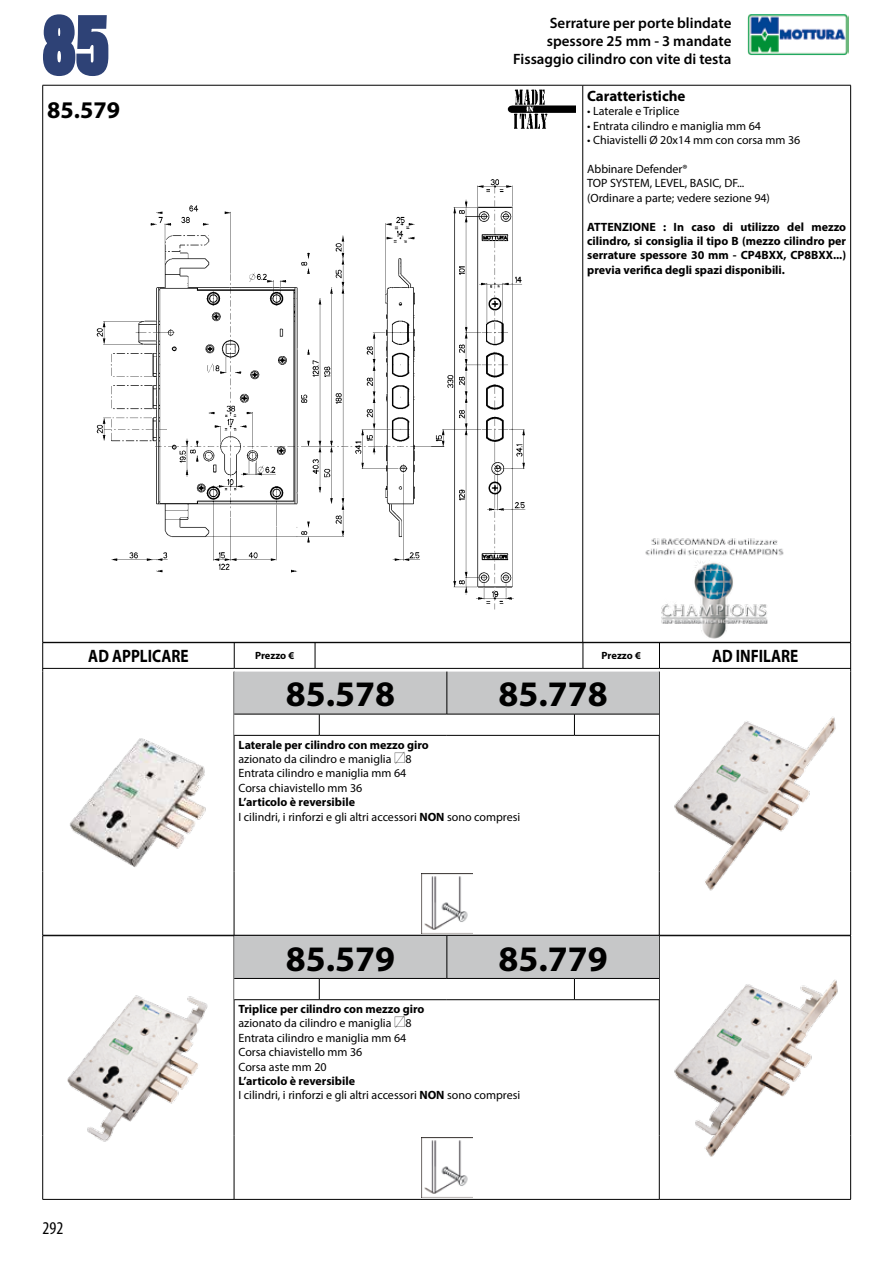
<style>
.page{position:relative;width:893px;height:1263px;background:#fff}
.page>*{position:absolute;margin:0;border:0;box-sizing:border-box;transform-origin:0 0}
.t1{font:75px "Trade Gothic Bold Cond Twenty";color:#2e4276}
.t2{font:700 36px "Myriad Pro";color:#000}
.t3{font:700 24px "Myriad Pro";color:#000}
.t4{font:700 18px "Myriad Pro";color:#000;scale:.85 1}
.t5{font:condensed 18px "Myriad Pro";color:#000}
.t6{font:600 15px/18px "Myriad Pro";color:#000}
.t7{font:700 15px "Myriad Pro";color:#000}
.t8{font:12px/14.4px "Myriad Pro";color:#000}
.t9{font:700 12px/14.4px "Myriad Pro";color:#000;text-align:justify}
.t10{font:700 10.5px "Myriad Pro";letter-spacing:-.005em;color:#000}
.s1{font-weight:700}
.s2{font-family:"MOTTURA"}
</style>
<div class="page">
<img style="left:747px;top:14px;width:101px;height:41px">
<svg style="left:43px;top:14px;width:66px;height:62px"></svg>
<hr style="left:43px;top:85px;width:540px;height:1px;background:#000">
<hr style="left:42px;top:85px;width:1px;height:557px;background:#000">
<hr style="left:583px;top:85px;width:268px;height:1px;background:#000">
<hr style="left:582px;top:85px;width:1px;height:557px;background:#000">
<hr style="left:850px;top:85px;width:1px;height:557px;background:#000">
<img style="left:507px;top:89px;width:69px;height:40px">
<img style="left:96px;top:179px;width:430px;height:431px">
<img style="left:645px;top:538px;width:139px;height:101px">
<hr style="left:43px;top:642px;width:191px;height:1px;background:#000">
<svg style="left:42px;top:643px;width:1px;height:28px"></svg>
<hr style="left:234px;top:642px;width:425px;height:1px;background:#000">
<hr style="left:659px;top:642px;width:192px;height:1px;background:#000">
<svg style="left:850px;top:643px;width:1px;height:28px"></svg>
<hr style="left:659px;top:671px;width:1px;height:200px;background:#000">
<hr style="left:850px;top:671px;width:1px;height:200px;background:#000">
<hr style="left:659px;top:871px;width:1px;height:64px;background:#000">
<hr style="left:850px;top:871px;width:1px;height:64px;background:#000">
<hr style="left:42px;top:671px;width:1px;height:200px;background:#000">
<hr style="left:234px;top:671px;width:1px;height:200px;background:#000">
<hr style="left:42px;top:871px;width:1px;height:64px;background:#000">
<hr style="left:234px;top:871px;width:1px;height:64px;background:#000">
<hr style="left:43px;top:668px;width:191px;height:1px;background:#000">
<hr style="left:659px;top:668px;width:192px;height:1px;background:#000">
<img style="left:70px;top:738px;width:136px;height:129px">
<svg style="left:234px;top:643px;width:426px;height:92px"></svg>
<hr style="left:234px;top:735px;width:85px;height:1px;background:#000">
<hr style="left:319px;top:735px;width:128px;height:1px;background:#000">
<hr style="left:447px;top:735px;width:127px;height:1px;background:#000">
<hr style="left:574px;top:735px;width:85px;height:1px;background:#000">
<img style="left:674px;top:716px;width:162px;height:175px">
<img style="left:421px;top:873px;width:51px;height:60px">
<hr style="left:234px;top:935px;width:425px;height:1px;background:#000">
<hr style="left:234px;top:1199px;width:425px;height:1px;background:#000">
<hr style="left:659px;top:935px;width:192px;height:1px;background:#000">
<hr style="left:659px;top:936px;width:1px;height:199px;background:#000">
<hr style="left:850px;top:936px;width:1px;height:199px;background:#000">
<hr style="left:659px;top:1135px;width:1px;height:64px;background:#000">
<hr style="left:850px;top:1135px;width:1px;height:64px;background:#000">
<hr style="left:659px;top:1199px;width:192px;height:1px;background:#000">
<hr style="left:43px;top:935px;width:191px;height:1px;background:#000">
<hr style="left:42px;top:936px;width:1px;height:199px;background:#000">
<hr style="left:234px;top:936px;width:1px;height:199px;background:#000">
<hr style="left:42px;top:1135px;width:1px;height:64px;background:#000">
<hr style="left:234px;top:1135px;width:1px;height:64px;background:#000">
<hr style="left:43px;top:1199px;width:191px;height:1px;background:#000">
<img style="left:67px;top:995px;width:141px;height:147px">
<svg style="left:234px;top:936px;width:425px;height:63px"></svg>
<hr style="left:234px;top:999px;width:85px;height:1px;background:#000">
<hr style="left:319px;top:999px;width:128px;height:1px;background:#000">
<hr style="left:447px;top:999px;width:127px;height:1px;background:#000">
<hr style="left:574px;top:999px;width:85px;height:1px;background:#000">
<img style="left:674px;top:979px;width:164px;height:178px">
<img style="left:421px;top:1137px;width:51px;height:60px">
<h1 class="t1" style="left:43px;top:0;width:68px">85</h1>
<h3 class="t3" style="left:47px;top:94px;width:74px">85.579</h3>
<p class="t6" style="left:547px;top:14px;width:186px">Serrature per porte blindate spessore 25 mm - 3 mandate</p>
<p class="t6" style="left:513px;top:50px;width:220px">Fissaggio cilindro con vite di testa</p>
<p class="t7" style="left:587px;top:86px;width:100px">Caratteristiche</p>
<p class="t8" style="left:587px;top:104px;width:94px">• Laterale e Triplice</p>
<p class="t8" style="left:587px;top:118px;width:175px">• Entrata cilindro e maniglia mm 64</p>
<p class="t8" style="left:587px;top:133px;width:215px">• Chiavistelli Ø 20x14 mm con corsa mm 36</p>
<p class="t8" style="left:587px;top:162px;width:184px">Abbinare Defender®<br>TOP SYSTEM, LEVEL, BASIC, DF... (Ordinare a parte; vedere sezione 94)</p>
<p class="t9" style="left:587px;top:219px;width:260px">ATTENZIONE : In caso di utilizzo del mezzo cilindro, si consiglia il tipo B (mezzo cilindro per serrature spessore 30 mm - CP4BXX, CP8BXX...) previa verifica degli spazi disponibili.</p>
<h3 class="t4" style="left:88px;top:644px;width:120px">AD APPLICARE</h3>
<p class="t10" style="left:255px;top:649px;width:41px">Prezzo €</p>
<p class="t10" style="left:602px;top:649px;width:41px">Prezzo €</p>
<h3 class="t4" style="left:712px;top:644px;width:103px">AD INFILARE</h3>
<h2 class="t2" style="left:286px;top:671px;width:111px">85.578</h2>
<h2 class="t2" style="left:498px;top:671px;width:111px">85.778</h2>
<p class="t8" style="left:238px;top:737px;width:192px"><span class="s1">Laterale per cilindro con mezzo giro </span>azionato da cilindro e maniglia <span class="s2">q</span>8<br>Entrata cilindro e maniglia mm 64<br>Corsa chiavistello mm 36</p>
<p class="t8" style="left:238px;top:795px;width:283px"><span class="s1">L’articolo è reversibile<br></span>I cilindri, i rinforzi e gli altri accessori <span class="s1">NON</span> sono compresi</p>
<h3 class="t5" style="left:43px;top:1217px;width:22px">292</h3>
<h2 class="t2" style="left:286px;top:935px;width:111px">85.579</h2>
<h2 class="t2" style="left:498px;top:935px;width:111px">85.779</h2>
<p class="t8" style="left:238px;top:1001px;width:187px"><span class="s1">Triplice per cilindro con mezzo giro </span>azionato da cilindro e maniglia <span class="s2">q</span>8<br>Entrata cilindro e maniglia mm 64<br>Corsa chiavistello mm 36<br>Corsa aste mm 20</p>
<p class="t8" style="left:238px;top:1073px;width:283px"><span class="s1">L’articolo è reversibile<br></span>I cilindri, i rinforzi e gli altri accessori <span class="s1">NON</span> sono compresi</p>
</div>
